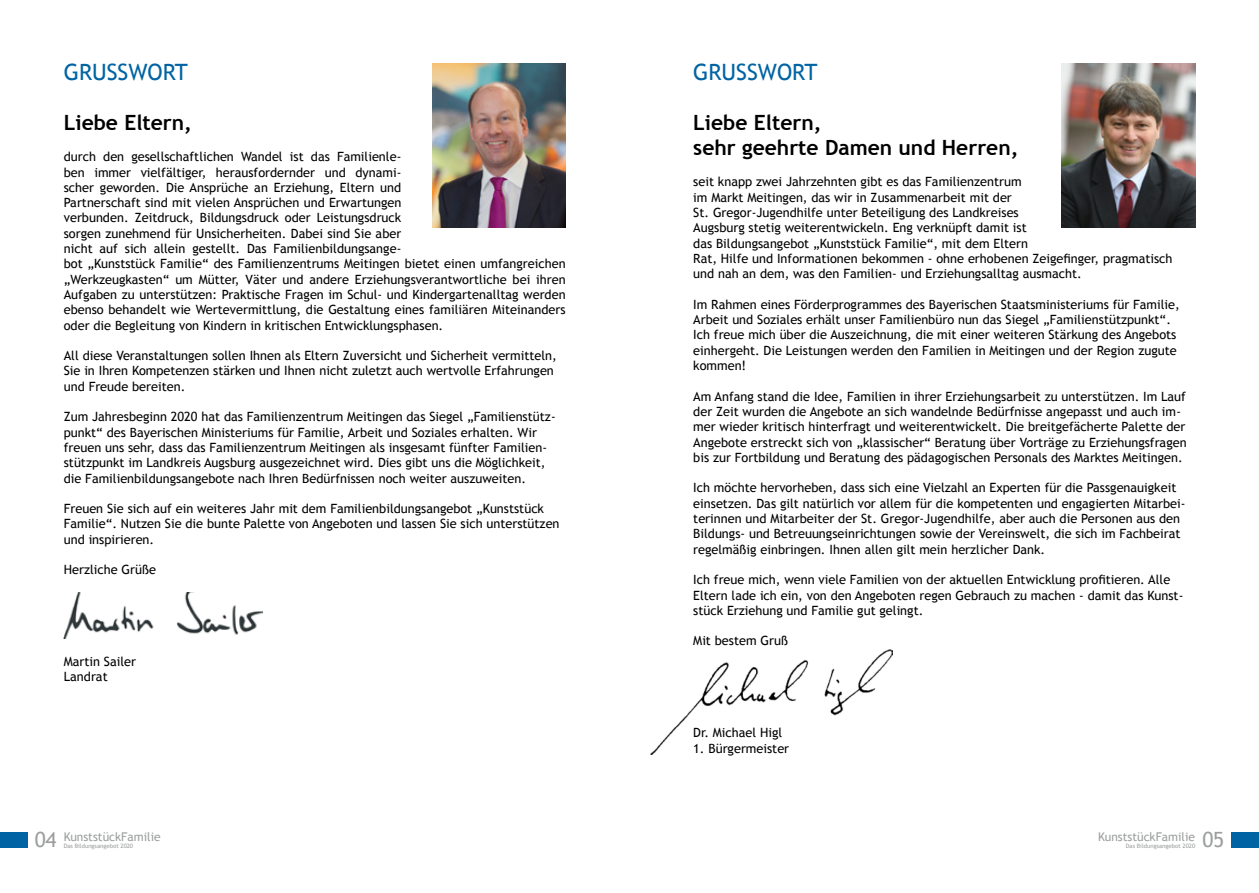
<style>
.page{position:relative;width:1259px;height:893px;background:#fff}
.page>*{position:absolute;margin:0;border:0;box-sizing:border-box;transform-origin:0 0}
.t1{font:22.5px "Trebuchet MS";color:#0063a3}
.t2{font:700 21px/25.2px "Trebuchet MS";color:#000}
.t3{font:21px "Trebuchet MS";color:#9c9e9f}
.t4{font:12.75px/15.3px "Trebuchet MS";color:#000}
.t5{font:12px "Trebuchet MS";color:#9c9e9f}
.t6{font:6px "Trebuchet MS";color:#9c9e9f}
</style>
<div class="page">
<img style="left:651px;top:649px;width:242px;height:106px">
<img style="left:64px;top:592px;width:198px;height:47px">
<img style="left:1062px;top:64px;width:133px;height:164px">
<img style="left:432px;top:64px;width:134px;height:164px">
<div style="left:1230px;top:832px;width:29px;height:16px;background:#0063a3"></div>
<div style="left:0;top:832px;width:28px;height:16px;background:#0063a3"></div>
<h1 class="t1" style="left:64px;top:59px;width:126px">GRUSSWORT</h1>
<h1 class="t1" style="left:693px;top:59px;width:126px">GRUSSWORT</h1>
<h2 class="t2" style="left:64px;top:110px;width:130px">Liebe Eltern,</h2>
<p class="t4" style="left:64px;top:149px;width:503px">durch den gesellschaftlichen Wandel ist das Familienle-<br>ben immer vielfältiger, herausfordernder und dynami-<br>scher geworden. Die Ansprüche an Erziehung, Eltern und<br>Partnerschaft sind mit vielen Ansprüchen und Erwartungen<br>verbunden. Zeitdruck, Bildungsdruck oder Leistungsdruck<br>sorgen zunehmend für Unsicherheiten. Dabei sind Sie aber<br>nicht auf sich allein gestellt. Das Familienbildungsange-<br>bot „Kunststück Familie“ des Familienzentrums Meitingen bietet einen umfangreichen „Werkzeugkasten“ um Mütter, Väter und andere Erziehungsverantwortliche bei ihren Aufgaben zu unterstützen: Praktische Fragen im Schul- und Kindergartenalltag werden ebenso behandelt wie Wertevermittlung, die Gestaltung eines familiären Miteinanders oder die Begleitung von Kindern in kritischen Entwicklungsphasen.</p>
<p class="t4" style="left:64px;top:348px;width:495px">All diese Veranstaltungen sollen Ihnen als Eltern Zuversicht und Sicherheit vermitteln,<br>Sie in Ihren Kompetenzen stärken und Ihnen nicht zuletzt auch wertvolle Erfahrungen und Freude bereiten.</p>
<p class="t4" style="left:64px;top:409px;width:493px">Zum Jahresbeginn 2020 hat das Familienzentrum Meitingen das Siegel „Familienstütz&shy;punkt“ des Bayerischen Ministeriums für Familie, Arbeit und Soziales erhalten. Wir freuen uns sehr, dass das Familienzentrum Meitingen als insgesamt fünfter Familien&shy;stützpunkt im Landkreis Augsburg ausgezeichnet wird. Dies gibt uns die Möglichkeit, die Familienbildungsangebote nach Ihren Bedürfnissen noch weiter auszuweiten.</p>
<p class="t4" style="left:64px;top:501px;width:497px">Freuen Sie sich auf ein weiteres Jahr mit dem Familienbildungsangebot „Kunststück<br>Familie“. Nutzen Sie die bunte Palette von Angeboten und lassen Sie sich unterstützen und inspirieren.</p>
<p class="t4" style="left:64px;top:562px;width:94px">Herzliche Grüße</p>
<p class="t4" style="left:64px;top:654px;width:74px">Martin Sailer<br>Landrat</p>
<h2 class="t2" style="left:693px;top:110px;width:327px">Liebe Eltern,<br>sehr geehrte Damen und Herren,</h2>
<p class="t4" style="left:693px;top:174px;width:481px">seit knapp zwei Jahrzehnten gibt es das Familienzentrum<br>im Markt Meitingen, das wir in Zusammenarbeit mit der<br>St. Gregor-Jugendhilfe unter Beteiligung des Landkreises<br>Augsburg stetig weiterentwickeln. Eng verknüpft damit ist<br>das Bildungsangebot „Kunststück Familie“, mit dem Eltern<br>Rat, Hilfe und Informationen bekommen - ohne erhobenen Zeigefinger, pragmatisch und nah an dem, was den Familien- und Erziehungsalltag ausmacht.</p>
<p class="t4" style="left:693px;top:297px;width:488px">Im Rahmen eines Förderprogrammes des Bayerischen Staatsministeriums für Familie, Arbeit und Soziales erhält unser Familienbüro nun das Siegel „Familienstützpunkt“.<br>Ich freue mich über die Auszeichnung, die mit einer weiteren Stärkung des Angebots einhergeht. Die Leistungen werden den Familien in Meitingen und der Region zugute kommen!</p>
<p class="t4" style="left:693px;top:389px;width:495px">Am Anfang stand die Idee, Familien in ihrer Erziehungsarbeit zu unterstützen. Im Lauf der Zeit wurden die Angebote an sich wandelnde Bedürfnisse angepasst und auch im&shy;mer wieder kritisch hinterfragt und weiterentwickelt. Die breitgefächerte Palette der Angebote erstreckt sich von „klassischer“ Beratung über Vorträge zu Erziehungsfragen bis zur Fortbildung und Beratung des pädagogischen Personals des Marktes Meitingen.</p>
<p class="t4" style="left:693px;top:480px;width:494px">Ich möchte hervorheben, dass sich eine Vielzahl an Experten für die Passgenauigkeit einsetzen. Das gilt natürlich vor allem für die kompetenten und engagierten Mitarbei&shy;terinnen und Mitarbeiter der St. Gregor-Jugendhilfe, aber auch die Personen aus den Bildungs- und Betreuungseinrichtungen sowie der Vereinswelt, die sich im Fachbeirat regelmäßig einbringen. Ihnen allen gilt mein herzlicher Dank.</p>
<p class="t4" style="left:693px;top:572px;width:491px">Ich freue mich, wenn viele Familien von der aktuellen Entwicklung profitieren. Alle<br>Eltern lade ich ein, von den Angeboten regen Gebrauch zu machen - damit das Kunst&shy;stück Erziehung und Familie gut gelingt.</p>
<p class="t4" style="left:693px;top:633px;width:96px">Mit bestem Gruß</p>
<p class="t4" style="left:693px;top:725px;width:90px">Dr. Michael Higl</p>
<p class="t4" style="left:693px;top:740px;width:97px">1. Bürgermeister</p>
<h2 class="t3" style="left:35px;top:827px;width:23px">04</h2>
<h2 class="t3" style="left:1202px;top:827px;width:23px">05</h2>
<p class="t5" style="left:64px;top:830px;width:98px">KunststückFamilie</p>
<p class="t6" style="left:64px;top:843px;width:71px">Das Bildungsangebot 2020</p>
<p class="t5" style="left:1098px;top:830px;width:98px">KunststückFamilie</p>
<p class="t6" style="left:1125px;top:843px;width:71px">Das Bildungsangebot 2020</p>
</div>
